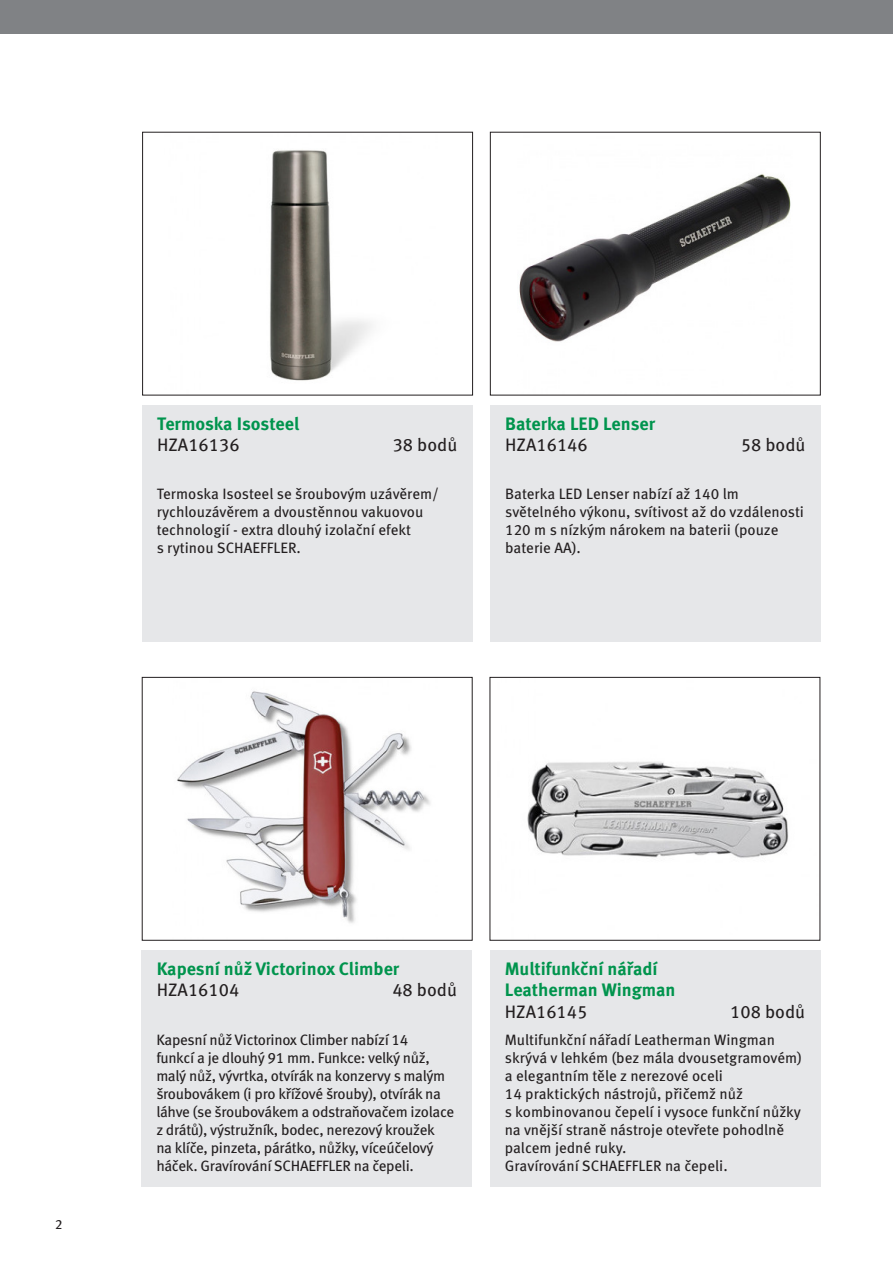
<style>
.page{position:relative;width:893px;height:1263px;background:#fff}
.page>*{position:absolute;margin:0;border:0;box-sizing:border-box;transform-origin:0 0}
.t1{font:700 18px/21.6px "Meta Pro";color:#00944d}
.t2{font:18px "Meta Pro";color:#231f20}
.t3{font:15px/18px "Meta Pro";letter-spacing:-.01em;color:#231f20}
.t4{font:13.5px "Meta Pro";color:#231f20}
</style>
<div class="page">
<div style="left:0;top:0;width:893px;height:34px;background:#808285"></div>
<img style="left:519px;top:174px;width:272px;height:168px">
<div style="left:490px;top:132px;width:331px;height:263px;border:1px solid #231f20"></div>
<div style="left:490px;top:405px;width:331px;height:237px;background:#e6e7e9"></div>
<img style="left:270px;top:150px;width:102px;height:231px">
<div style="left:142px;top:132px;width:331px;height:263px;border:1px solid #231f20"></div>
<div style="left:142px;top:405px;width:331px;height:237px;background:#e6e7e9"></div>
<img style="left:527px;top:761px;width:262px;height:97px">
<div style="left:490px;top:677px;width:330px;height:264px;border:1px solid #231f20"></div>
<div style="left:490px;top:950px;width:331px;height:237px;background:#e6e7e9"></div>
<img style="left:177px;top:691px;width:253px;height:232px">
<div style="left:142px;top:677px;width:331px;height:264px;border:1px solid #231f20"></div>
<div style="left:141px;top:950px;width:331px;height:237px;background:#e6e7e9"></div>
<p class="t1" style="left:157px;top:411px;width:144px">Termoska Isosteel</p>
<p class="t2" style="left:157px;top:431px;width:84px">HZA16136</p>
<p class="t2" style="left:393px;top:431px;width:66px">38 bodů</p>
<p class="t1" style="left:505px;top:411px;width:152px">Baterka LED Lenser</p>
<p class="t2" style="left:505px;top:431px;width:84px">HZA16146</p>
<p class="t2" style="left:741px;top:431px;width:66px">58 bodů</p>
<p class="t3" style="left:157px;top:484px;width:284px">Termoska Isosteel se šroubovým uzávěrem/ rychlouzávěrem a dvoustěnnou vakuovou technologií - extra dlouhý izolační efekt<br>s rytinou SCHAEFFLER.</p>
<p class="t3" style="left:505px;top:484px;width:300px">Baterka LED Lenser nabízí až 140 lm světelného výkonu, svítivost až do vzdálenosti 120 m s nízkým nárokem na baterii (pouze baterie AA).</p>
<p class="t4" style="left:55px;top:1213px;width:9px">2</p>
<p class="t1" style="left:157px;top:957px;width:244px">Kapesní nůž Victorinox Climber</p>
<p class="t2" style="left:157px;top:976px;width:84px">HZA16104</p>
<p class="t2" style="left:392px;top:976px;width:66px">48 bodů</p>
<p class="t1" style="left:505px;top:957px;width:172px">Multifunkční nářadí<br>Leatherman Wingman</p>
<p class="t2" style="left:505px;top:998px;width:84px">HZA16145</p>
<p class="t2" style="left:730px;top:998px;width:76px">108 bodů</p>
<p class="t3" style="left:156px;top:1029px;width:299px">Kapesní nůž Victorinox Climber nabízí 14<br>funkcí a je dlouhý 91 mm. Funkce: velký nůž, malý nůž, vývrtka, otvírák na konzervy s malým šroubovákem (i pro křížové šrouby), otvírák na láhve (se šroubovákem a odstraňovačem izolace z drátů), výstružník, bodec, nerezový kroužek na klíče, pinzeta, párátko, nůžky, víceúčelový háček. Gravírování SCHAEFFLER na čepeli.</p>
<p class="t3" style="left:505px;top:1029px;width:298px">Multifunkční nářadí Leatherman Wingman skrývá v lehkém (bez mála dvousetgramovém) a elegantním těle z nerezové oceli<br>14 praktických nástrojů, přičemž nůž<br>s kombinovanou čepelí i vysoce funkční nůžky na vnější straně nástroje otevřete pohodlně palcem jedné ruky.<br>Gravírování SCHAEFFLER na čepeli.</p>
</div>
